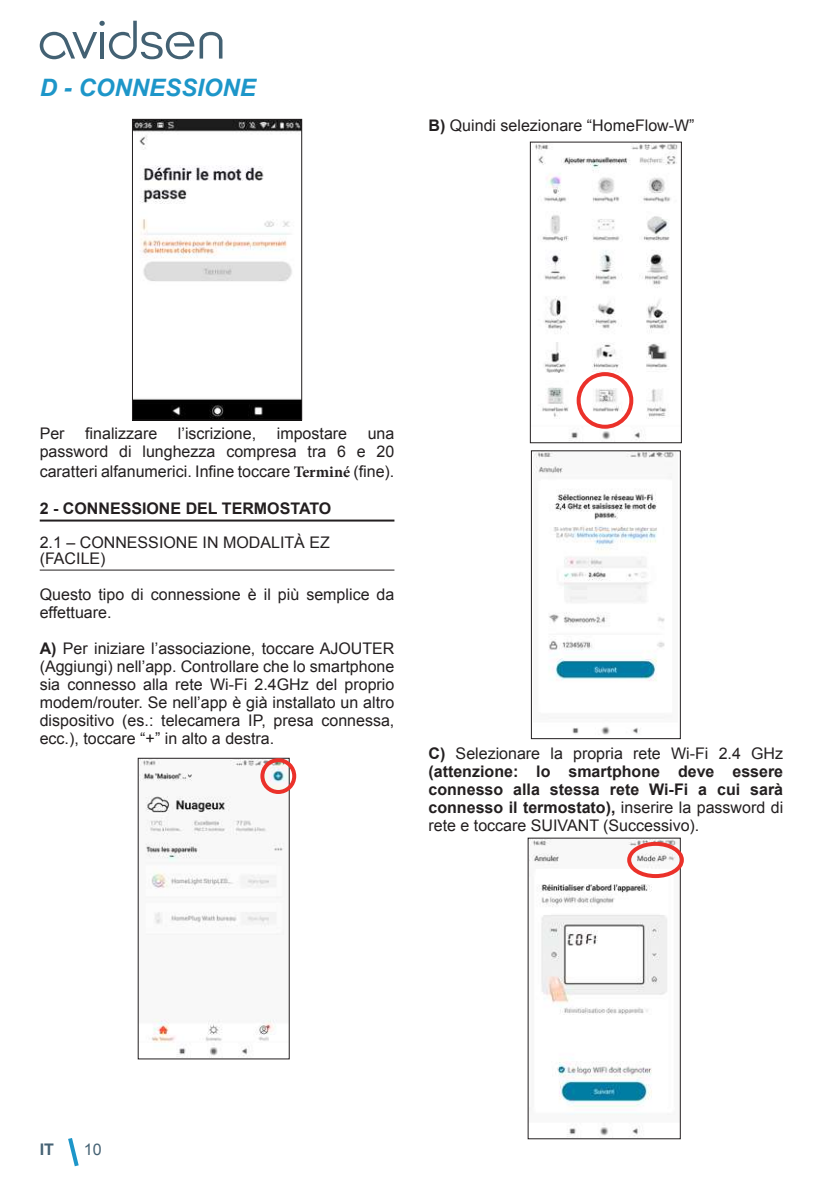
<style>
.page{position:relative;width:840px;height:1191px;background:#fff}
.page>*{position:absolute;margin:0;border:0;box-sizing:border-box;transform-origin:0 0}
.t1{font:italic 700 24px "Arial";color:#1d96c9}
.t2{font:16px/18px "Arial";color:#231f20;text-align:justify}
.t3{font:700 16px/18px "Arial";color:#231f20;text-align:justify}
.t4{font:700 16px "Arial";color:#456274}
.t5{font:16px "Arial";color:#456274}
.s1{font-weight:700}
.s2{font-family:"Minion Pro";font-weight:700}
.s3{font-weight:400}
</style>
<div class="page">
<svg style="left:68px;top:1138px;width:11px;height:29px"></svg>
<svg style="left:40px;top:21px;width:182px;height:38px"></svg>
<hr style="left:40px;top:519px;width:354px;height:2px;background:#231f20">
<hr style="left:40px;top:569px;width:354px;height:1px;background:#231f20">
<img style="left:134px;top:121px;width:166px;height:297px">
<div style="left:132px;top:119px;width:170px;height:301px;border:1px solid #231f20"></div>
<img style="left:140px;top:760px;width:147px;height:296px">
<div style="left:260px;top:758px;width:36px;height:36px;border:4px solid #eb312a;border-radius:50%"></div>
<img style="left:535px;top:144px;width:143px;height:297px">
<div style="left:530px;top:142px;width:151px;height:301px;border:1px solid #231f20"></div>
<div style="left:576px;top:372px;width:57px;height:57px;border:4px solid #eb312a;border-radius:50%"></div>
<img style="left:533px;top:452px;width:143px;height:283px">
<div style="left:531px;top:450px;width:149px;height:289px;border:1px solid #231f20"></div>
<img style="left:529px;top:840px;width:149px;height:297px">
<div style="left:626px;top:842px;width:57px;height:36px;border:4px solid #eb312a;border-radius:50%"></div>
<h1 class="t1" style="left:40px;top:72px;width:218px">D - CONNESSIONE</h1>
<p class="t2" style="left:428px;top:116px;width:267px"><span class="s1">B)</span> Quindi selezionare “HomeFlow-W”</p>
<p class="t2" style="left:40px;top:425px;width:26px">Per</p>
<p class="t2" style="left:85px;top:425px;width:74px">finalizzare</p>
<p class="t2" style="left:178px;top:425px;width:80px">l’iscrizione,</p>
<p class="t2" style="left:277px;top:425px;width:72px">impostare</p>
<p class="t2" style="left:40px;top:425px;width:356px;line-height:18.6px;text-indent:328px">una password di lunghezza compresa tra 6 e 20 caratteri alfanumerici. Infine toccare <span class="s2">Terminé</span> (fine).</p>
<p class="t3" style="left:40px;top:500px;width:293px">2 - CONNESSIONE DEL TERMOSTATO</p>
<p class="t2" style="left:40px;top:534px;width:291px;line-height:16px">2.1 – CONNESSIONE IN MODALITÀ EZ (FACILE)</p>
<p class="t2" style="left:40px;top:585px;width:356px">Questo tipo di connessione è il più semplice da effettuare.</p>
<p class="t2" style="left:40px;top:639px;width:356px"><span class="s1">A)</span> Per iniziare l’associazione, toccare AJOUTER (Aggiungi) nell’app. Controllare che lo smartphone sia connesso alla rete Wi-Fi 2.4GHz del proprio modem/router. Se nell’app è già installato un altro dispositivo (es.: telecamera IP, presa connessa, ecc.), toccare “+” in alto a destra.</p>
<p class="t3" style="left:428px;top:745px;width:356px">C) <span class="s3">Selezionare la propria rete Wi-Fi 2.4 GHz </span>(attenzione: lo smartphone deve essere connesso alla stessa rete Wi-Fi a cui sarà connesso il termostato), <span class="s3">inserire la password di rete e toccare SUIVANT (Successivo).</span></p>
<p class="t4" style="left:40px;top:1139px;width:16px">IT</p>
<p class="t5" style="left:84px;top:1139px;width:19px">10</p>
</div>
